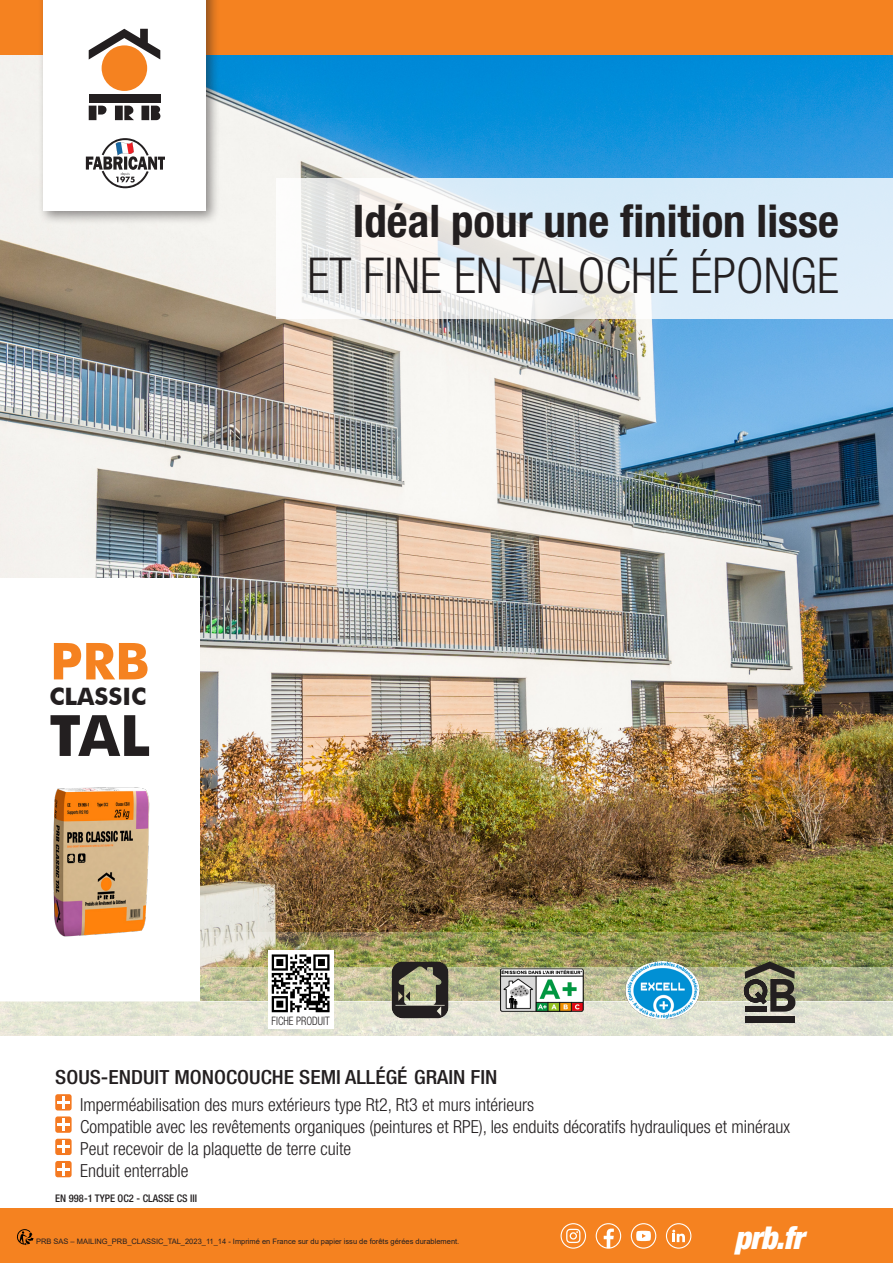
<style>
.page{position:relative;width:893px;height:1263px;background:#fff}
.page>*{position:absolute;margin:0;border:0;box-sizing:border-box;transform-origin:0 0}
.t1{font:700 57px "Futura BT";color:#231f20}
.t2{font:700 51px "Futura BT";color:#f58220}
.t3{font:300 condensed 49.5px "Helvetica Neue LT Std";color:#231f20}
.t4{font:700 condensed 45px "Helvetica Neue LT Std";color:#231f20}
.t5{font:italic 900 condensed 31.5px "Helvetica Neue LT Std";color:#fff}
.t6{font:700 24px "Futura BT";color:#231f20}
.t7{font:500 condensed 19.5px "Helvetica Neue LT Std";color:#231f20;scale:1.1 1}
.t8{font:300 condensed 18px "Helvetica Neue LT Std";color:#231f20}
.t9{font:300 condensed 11.7px "Helvetica Neue LT Std";color:#231f20;scale:.9 1}
.t10{font:500 condensed 10.5px "Helvetica Neue LT Std";color:#231f20}
.t11{font:7.5px "Arial";color:#231f20}
</style>
<div class="page">
<img style="left:0;top:54px;width:893px;height:878px">
<svg style="left:0;top:1001px;width:893px;height:34px;fill:#e4e5d4"></svg>
<svg style="left:200px;top:967px;width:693px;height:34px"></svg>
<img style="left:200px;top:932px;width:693px;height:35px">
<svg style="left:276px;top:179px;width:617px;height:140px;fill:#deecf9"></svg>
<svg style="left:392px;top:961px;width:56px;height:57px"></svg>
<div style="left:268px;top:950px;width:65px;height:79px;background:#fff"></div>
<svg style="left:272px;top:954px;width:58px;height:58px"></svg>
<img style="left:501px;top:968px;width:82px;height:44px">
<img style="left:621px;top:961px;width:81px;height:57px">
<div style="left:0;top:1209px;width:893px;height:54px;background:#f58220"></div>
<svg style="left:631px;top:1223px;width:25px;height:26px"></svg>
<svg style="left:666px;top:1223px;width:25px;height:26px"></svg>
<svg style="left:561px;top:1223px;width:25px;height:26px"></svg>
<svg style="left:596px;top:1223px;width:25px;height:26px"></svg>
<div style="left:0;top:578px;width:200px;height:423px;background:#fff"></div>
<svg style="left:17px;top:1229px;width:17px;height:16px"></svg>
<div style="left:0;top:0;width:893px;height:54px;background:#f58220"></div>
<div style="left:38px;top:0;width:182px;height:225px;background:#231f20;opacity:.5"></div>
<div style="left:43px;top:0;width:163px;height:210px;background:#fff"></div>
<div style="left:102px;top:45px;width:45px;height:46px;background:#f58220;border-radius:50%"></div>
<div style="left:89px;top:94px;width:71px;height:8px;background:#231f20"></div>
<svg style="left:89px;top:29px;width:71px;height:31px"></svg>
<div style="left:89px;top:106px;width:7px;height:14px;background:#231f20"></div>
<svg style="left:98px;top:106px;width:9px;height:9px"></svg>
<div style="left:115px;top:106px;width:8px;height:14px;background:#231f20"></div>
<div style="left:141px;top:106px;width:8px;height:14px;background:#231f20"></div>
<svg style="left:124px;top:106px;width:10px;height:14px"></svg>
<svg style="left:151px;top:106px;width:9px;height:14px"></svg>
<svg style="left:86px;top:138px;width:79px;height:50px"></svg>
<div style="left:55px;top:1094px;width:17px;height:16px;background:#f47921;border-radius:2px"></div>
<svg style="left:57px;top:1096px;width:13px;height:12px"></svg>
<div style="left:55px;top:1116px;width:17px;height:17px;background:#f47921;border-radius:2px"></div>
<svg style="left:57px;top:1118px;width:13px;height:13px"></svg>
<div style="left:55px;top:1139px;width:17px;height:16px;background:#f47921;border-radius:2px"></div>
<svg style="left:57px;top:1141px;width:13px;height:12px"></svg>
<div style="left:55px;top:1161px;width:17px;height:16px;background:#f47921;border-radius:2px"></div>
<svg style="left:57px;top:1163px;width:13px;height:12px"></svg>
<img style="left:53px;top:787px;width:97px;height:150px">
<div style="left:745px;top:1016px;width:49px;height:6px;background:#231f20"></div>
<svg style="left:744px;top:961px;width:51px;height:51px"></svg>
<p class="t4" style="left:353px;top:194px;width:488px">Idéal pour une finition lisse</p>
<p class="t3" style="left:308px;top:247px;width:533px">ET FINE EN TALOCHÉ ÉPONGE</p>
<p class="t2" style="left:50px;top:630px;width:101px">PRB</p>
<p class="t6" style="left:49px;top:682px;width:98px">CLASSIC</p>
<p class="t1" style="left:49px;top:701px;width:102px">TAL</p>
<p class="t9" style="left:272px;top:1014px;width:66px">FICHE PRODUIT</p>
<p class="t7" style="left:55px;top:1065px;width:404px">SOUS-ENDUIT MONOCOUCHE SEMI ALLÉGÉ GRAIN FIN</p>
<p class="t8" style="left:80px;top:1094px;width:456px">Imperméabilisation des murs extérieurs type Rt2, Rt3 et murs intérieurs</p>
<p class="t8" style="left:80px;top:1116px;width:711px">Compatible avec les revêtements organiques (peintures et RPE), les enduits décoratifs hydrauliques et minéraux</p>
<p class="t8" style="left:80px;top:1138px;width:272px">Peut recevoir de la plaquette de terre cuite</p>
<p class="t8" style="left:80px;top:1160px;width:110px">Enduit enterrable</p>
<p class="t10" style="left:55px;top:1192px;width:143px">EN 998-1 TYPE OC2 - CLASSE CS III</p>
<p class="t11" style="left:36px;top:1236px;width:425px">PRB SAS – MAILING_PRB_CLASSIC_TAL_2023_11_14 - Imprimé en France sur du papier issu de forêts gérées durablement.</p>
<p class="t5" style="left:734px;top:1218px;width:71px">prb.fr</p>
</div>
